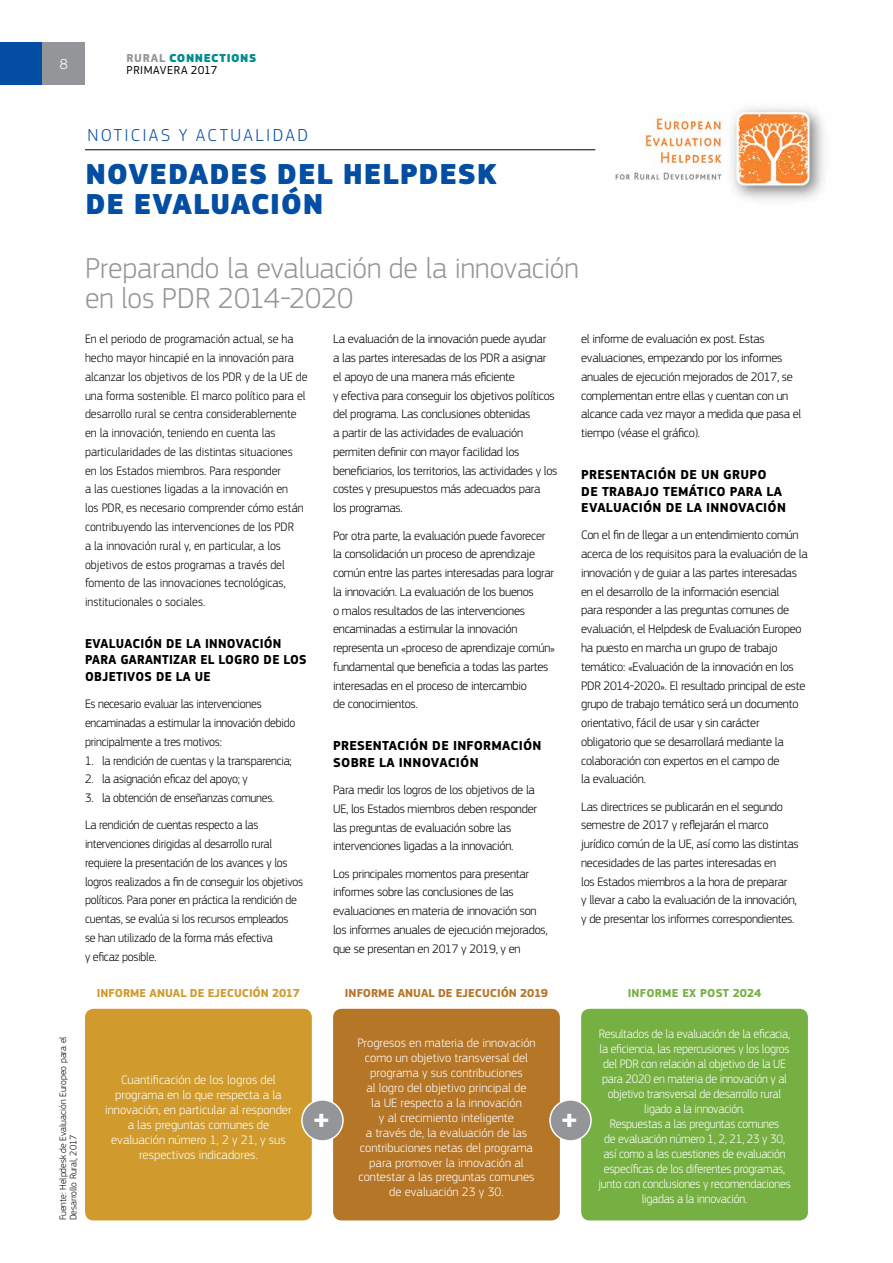
<style>
.page{position:relative;width:893px;height:1263px;background:#fff}
.page>*{position:absolute;margin:0;border:0;box-sizing:border-box;transform-origin:0 0}
.t1{font:300 30px/30px "EC Square Sans Pro";letter-spacing:-.005em;color:#939598}
.t2{font:900 30px/30px "EC Square Sans Pro";letter-spacing:.03em;color:#034ea2}
.t3{font:700 30px "EC Square Sans Pro";color:#fff}
.t4{font:300 18px "EC Square Sans Pro";letter-spacing:.13em;color:#034ea2}
.t5{font:300 15px "EC Square Sans Pro";color:#fff}
.t6{font:700 13.5px/16.5px "EC Square Sans Pro";letter-spacing:.02em;color:#000}
.t7{font:700 13.5px/16.5px "EC Square Sans Pro";letter-spacing:.02em;color:#000;scale:.95 1}
.t8{font:300 12.75px/18.8px "EC Square Sans Pro";letter-spacing:-.02em;color:#000}
.t9{font:300 12.75px/18.8px "EC Square Sans Pro";color:#000;scale:.95 1}
.t10{font:300 12.75px/18.8px "EC Square Sans Pro";letter-spacing:-.02em;color:#000;scale:.95 1}
.t11{font:300 12.75px/15px "EC Square Sans Pro";color:#fff;text-align:center}
.t12{font:300 12.75px/15px "EC Square Sans Pro";letter-spacing:-.02em;color:#fff;text-align:center;scale:.95 1}
.t13{font:12px/12px "EC Square Sans Pro";letter-spacing:.04em;color:#000}
.t14{font:700 12px "EC Square Sans Pro";color:#d09b2c}
.t15{font:700 12px "EC Square Sans Pro";color:#b57627}
.t16{font:700 12px "EC Square Sans Pro";letter-spacing:.02em;color:#76b043}
.t17{font:300 9.75px/10.5px "EC Square Sans Pro";color:#000}
.s1{font-weight:700;color:#939598}
.s2{font-weight:900;color:#008c8d}
</style>
<div class="page">
<div style="left:0;top:43px;width:43px;height:42px;background:#034ea2"></div>
<img style="left:575px;top:106px;width:249px;height:94px">
<hr style="left:85px;top:149px;width:510px;height:1px;background:#000">
<div style="left:85px;top:1009px;width:227px;height:211px;background:#d09b2c;border-radius:9px"></div>
<div style="left:333px;top:1009px;width:227px;height:211px;background:#b57627;border-radius:9px"></div>
<div style="left:581px;top:1009px;width:227px;height:211px;background:#76b043;border-radius:9px"></div>
<div style="left:550px;top:1100px;width:41px;height:41px;background:#939598;border-radius:50%"></div>
<div style="left:549px;top:1099px;width:43px;height:43px;border:2px solid #fff;border-radius:50%"></div>
<div style="left:302px;top:1100px;width:41px;height:41px;background:#939598;border-radius:50%"></div>
<div style="left:301px;top:1099px;width:43px;height:43px;border:2px solid #fff;border-radius:50%"></div>
<div style="left:43px;top:43px;width:42px;height:42px;background:#939598"></div>
<p class="t5" style="left:60px;top:56px;width:10px">8</p>
<p class="t13" style="left:127px;top:52px;width:131px"><span class="s1">RURAL</span> <span class="s2">CONNECTIONS<br></span>PRIMAVERA 2017</p>
<h2 class="t4" style="left:87px;top:125px;width:222px">NOTICIAS Y ACTUALIDAD</h2>
<h1 class="t2" style="left:85px;top:160px;width:413px">NOVEDADES DEL HELPDESK<br>DE EVALUACIÓN</h1>
<h1 class="t1" style="left:85px;top:253px;width:495px">Preparando la evaluación de la innovación en los PDR 2014‑2020</h1>
<p class="t9" style="left:85px;top:330px;width:236px">En el periodo de programación actual, se ha hecho mayor hincapié en la innovación para alcanzar los objetivos de los PDR y de la UE de una forma sostenible. El marco político para el desarrollo rural se centra considerablemente en la innovación, teniendo en cuenta las particularidades de las distintas situaciones<br>en los Estados miembros. Para responder<br>a las cuestiones ligadas a la innovación en<br>los PDR, es necesario comprender cómo están contribuyendo las intervenciones de los PDR<br>a la innovación rural y, en particular, a los objetivos de estos programas a través del fomento de las innovaciones tecnológicas, institucionales o sociales.</p>
<p class="t7" style="left:85px;top:636px;width:235px">EVALUACIÓN DE LA INNOVACIÓN<br>PARA GARANTIZAR EL LOGRO DE LOS<br>OBJETIVOS DE LA UE</p>
<p class="t10" style="left:85px;top:694px;width:223px">Es necesario evaluar las intervenciones encaminadas a estimular la innovación debido principalmente a tres motivos:</p>
<p class="t10" style="left:85px;top:751px;width:219px">1. la rendición de cuentas y la transparencia;</p>
<p class="t10" style="left:85px;top:770px;width:173px">2. la asignación eficaz del apoyo; y</p>
<p class="t10" style="left:85px;top:784px;width:201px;line-height:27.3px">3. la obtención de enseñanzas comunes.<br>La rendición de cuentas respecto a las</p>
<p class="t10" style="left:85px;top:834px;width:231px">intervenciones dirigidas al desarrollo rural requiere la presentación de los avances y los logros realizados a fin de conseguir los objetivos políticos. Para poner en práctica la rendición de cuentas, se evalúa si los recursos empleados<br>se han utilizado de la forma más efectiva<br>y eficaz posible.</p>
<p class="t8" style="left:333px;top:330px;width:226px">La evaluación de la innovación puede ayudar<br>a las partes interesadas de los PDR a asignar el apoyo de una manera más eficiente<br>y efectiva para conseguir los objetivos políticos del programa. Las conclusiones obtenidas<br>a partir de las actividades de evaluación permiten definir con mayor facilidad los beneficiarios, los territorios, las actividades y los costes y presupuestos más adecuados para<br>los programas.</p>
<p class="t8" style="left:333px;top:526px;width:223px">Por otra parte, la evaluación puede favorecer la consolidación un proceso de aprendizaje común entre las partes interesadas para lograr la innovación. La evaluación de los buenos<br>o malos resultados de las intervenciones encaminadas a estimular la innovación representa un «proceso de aprendizaje común» fundamental que beneficia a todas las partes interesadas en el proceso de intercambio<br>de conocimientos.</p>
<p class="t6" style="left:333px;top:738px;width:210px">PRESENTACIÓN DE INFORMACIÓN<br>SOBRE LA INNOVACIÓN</p>
<p class="t8" style="left:333px;top:780px;width:205px">Para medir los logros de los objetivos de la UE, los Estados miembros deben responder las preguntas de evaluación sobre las intervenciones ligadas a la innovación.</p>
<p class="t8" style="left:333px;top:864px;width:216px">Los principales momentos para presentar informes sobre las conclusiones de las evaluaciones en materia de innovación son los informes anuales de ejecución mejorados, que se presentan en 2017 y 2019, y en</p>
<p class="t8" style="left:581px;top:330px;width:222px">el informe de evaluación ex post. Estas evaluaciones, empezando por los informes anuales de ejecución mejorados de 2017, se complementan entre ellas y cuentan con un alcance cada vez mayor a medida que pasa el tiempo (véase el gráfico).</p>
<p class="t6" style="left:581px;top:467px;width:206px">PRESENTACIÓN DE UN GRUPO<br>DE TRABAJO TEMÁTICO PARA LA<br>EVALUACIÓN DE LA INNOVACIÓN</p>
<p class="t8" style="left:581px;top:526px;width:228px">Con el fin de llegar a un entendimiento común acerca de los requisitos para la evaluación de la innovación y de guiar a las partes interesadas en el desarrollo de la información esencial<br>para responder a las preguntas comunes de evaluación, el Helpdesk de Evaluación Europeo ha puesto en marcha un grupo de trabajo temático: «Evaluación de la innovación en los PDR 2014-2020». El resultado principal de este grupo de trabajo temático será un documento orientativo, fácil de usar y sin carácter obligatorio que se desarrollará mediante la colaboración con expertos en el campo de<br>la evaluación.</p>
<p class="t8" style="left:581px;top:797px;width:219px">Las directrices se publicarán en el segundo semestre de 2017 y reflejarán el marco jurídico común de la UE, así como las distintas necesidades de las partes interesadas en<br>los Estados miembros a la hora de preparar<br>y llevar a cabo la evaluación de la innovación, y de presentar los informes correspondientes.</p>
<p class="t14" style="left:97px;top:985px;width:205px">INFORME ANUAL DE EJECUCIÓN 2017</p>
<p class="t15" style="left:345px;top:985px;width:205px">INFORME ANUAL DE EJECUCIÓN 2019</p>
<p class="t16" style="left:628px;top:985px;width:135px">INFORME EX POST 2024</p>
<p class="t17" style="left:58px;top:1220px;width:185px;rotate:-90deg">Fuente: Helpdesk de Evaluación Europeo para el<br>Desarrollo Rural, 2017</p>
<p class="t11" style="left:105px;top:1072px;width:188px">Cuantificación de los logros del programa en lo que respecta a la innovación, en particular al responder a las preguntas comunes de evaluación número 1, 2 y 21, y sus respectivos indicadores.</p>
<p class="t11" style="left:357px;top:1035px;width:180px">Progresos en materia de innovación como un objetivo transversal del programa y sus contribuciones<br>al logro del objetivo principal de<br>la UE respecto a la innovación<br>y al crecimiento inteligente<br>a través de, la evaluación de las contribuciones netas del programa para promover la innovación al contestar a las preguntas comunes de evaluación 23 y 30.</p>
<p class="t12" style="left:598px;top:1026px;width:204px">Resultados de la evaluación de la eficacia, la eficiencia, las repercusiones y los logros del PDR con relación al objetivo de la UE para 2020 en materia de innovación y al objetivo transversal de desarrollo rural ligado a la innovación.<br>Respuestas a las preguntas comunes<br>de evaluación número 1, 2, 21, 23 y 30, así como a las cuestiones de evaluación específicas de los diferentes programas, junto con conclusiones y recomendaciones ligadas a la innovación.</p>
<h1 class="t3" style="left:312px;top:1102px;width:19px">+</h1>
<h1 class="t3" style="left:561px;top:1102px;width:19px">+</h1>
</div>
